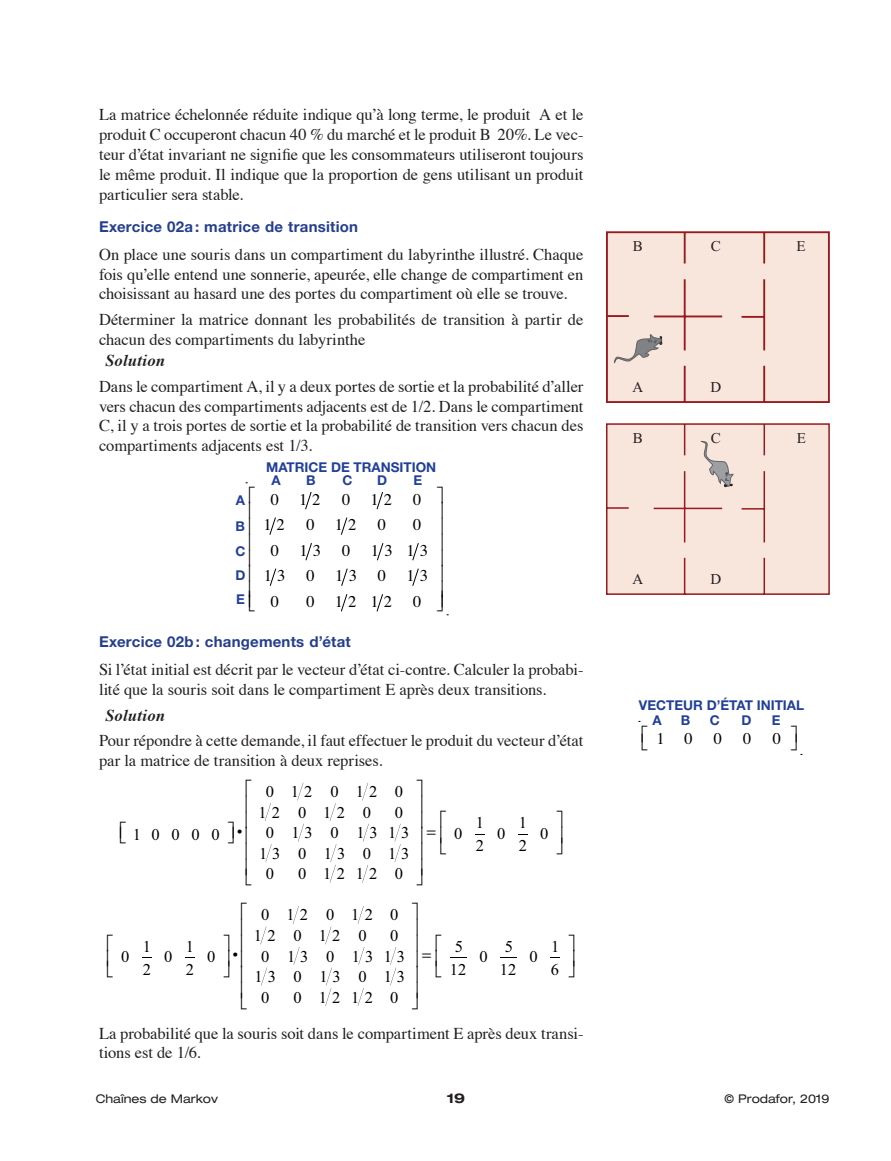
<style>
.page{position:relative;width:891px;height:1161px;background:#fff}
.page>*{position:absolute;margin:0;border:0;box-sizing:border-box;transform-origin:0 0}
._04_02-Texte_Normal{font:16.5px/19.8px "Times";letter-spacing:-.005em;color:#231f20}
.t1{font:16.5px/23.1px "Times New Roman";letter-spacing:.635em;color:#000}
.t2{font:16.5px "Times";letter-spacing:.305em;color:#000}
.t3{font:16.5px/20.5px "Times New Roman";letter-spacing:1.03em;color:#000}
._04_02-Texte_Normal-2{font:italic 700 16.5px "Times";letter-spacing:.01em;color:#231f20}
._01_04_Titre_4{font:700 15px "Helvetica Neue LT Std";letter-spacing:.015em;color:#253f8e}
.t4{font:15px "Times New Roman";color:#231f20}
.t5{font:700 13.5px/15px "Helvetica Neue LT Std";color:#223f99}
.t6{font:700 expanded 13.5px "Helvetica Neue LT Std";color:#231f20}
.t7{font:expanded 12px "Helvetica Neue LT Std";color:#231f20}
</style>
<div class="page">
<svg style="left:305px;top:492px;width:6px;height:17px"></svg>
<svg style="left:377px;top:492px;width:6px;height:17px"></svg>
<svg style="left:270px;top:518px;width:6px;height:17px"></svg>
<svg style="left:341px;top:518px;width:6px;height:17px"></svg>
<svg style="left:306px;top:543px;width:6px;height:17px"></svg>
<svg style="left:377px;top:543px;width:6px;height:17px"></svg>
<svg style="left:413px;top:543px;width:6px;height:17px"></svg>
<svg style="left:270px;top:569px;width:6px;height:17px"></svg>
<svg style="left:341px;top:569px;width:6px;height:17px"></svg>
<svg style="left:413px;top:569px;width:6px;height:17px"></svg>
<svg style="left:341px;top:594px;width:6px;height:17px"></svg>
<svg style="left:377px;top:594px;width:6px;height:17px"></svg>
<svg style="left:297px;top:783px;width:6px;height:18px"></svg>
<svg style="left:362px;top:783px;width:6px;height:18px"></svg>
<svg style="left:265px;top:803px;width:6px;height:18px"></svg>
<svg style="left:330px;top:803px;width:6px;height:18px"></svg>
<svg style="left:298px;top:824px;width:6px;height:18px"></svg>
<svg style="left:363px;top:824px;width:6px;height:18px"></svg>
<svg style="left:266px;top:844px;width:6px;height:18px"></svg>
<svg style="left:395px;top:824px;width:6px;height:38px"></svg>
<svg style="left:330px;top:845px;width:6px;height:38px"></svg>
<svg style="left:362px;top:865px;width:6px;height:18px"></svg>
<svg style="left:293px;top:906px;width:6px;height:18px"></svg>
<svg style="left:358px;top:906px;width:6px;height:18px"></svg>
<svg style="left:260px;top:927px;width:6px;height:17px"></svg>
<svg style="left:325px;top:927px;width:6px;height:17px"></svg>
<svg style="left:294px;top:947px;width:6px;height:17px"></svg>
<svg style="left:358px;top:947px;width:6px;height:18px"></svg>
<svg style="left:261px;top:968px;width:6px;height:17px"></svg>
<svg style="left:390px;top:947px;width:6px;height:38px"></svg>
<svg style="left:325px;top:968px;width:7px;height:38px"></svg>
<svg style="left:358px;top:988px;width:6px;height:18px"></svg>
<svg style="left:606px;top:231px;width:224px;height:172px;background:#f1d8d0"></svg>
<svg style="left:606px;top:423px;width:224px;height:172px;background:#f2dad2"></svg>
<p class="_04_02-Texte_Normal" style="left:99px;top:104px;width:486px;text-align:justify">La matrice échelonnée réduite indique qu’à long terme, le produit A et le produit C occuperont chacun 40 % du marché et le produit B 20%. Le vec&shy;teur d’état invariant ne signifie que les consommateurs utiliseront toujours le même produit. Il indique que la proportion de gens utilisant un produit particulier sera stable.</p>
<p class="_01_04_Titre_4" style="left:99px;top:217px;width:261px">Exercice 02a: matrice de transition</p>
<p class="_04_02-Texte_Normal" style="left:99px;top:243px;width:486px;text-align:justify">On place une souris dans un compartiment du labyrinthe illustré. Chaque fois qu’elle entend une sonnerie, apeurée, elle change de compartiment en choisissant au hasard une des portes du compartiment où elle se trouve.</p>
<p class="_04_02-Texte_Normal" style="left:99px;top:308px;width:486px">Déterminer la matrice donnant les probabilités de transition à partir de chacun des compartiments du labyrinthe</p>
<p class="_04_02-Texte_Normal-2" style="left:105px;top:345px;width:61px">Solution</p>
<p class="_04_02-Texte_Normal" style="left:99px;top:375px;width:486px;text-align:justify">Dans le compartiment A, il y a deux portes de sortie et la probabilité d’aller vers chacun des compartiments adjacents est de 1/2. Dans le compartiment C, il y a trois portes de sortie et la probabilité de transition vers chacun des compartiments adjacents est 1/3.</p>
<p class="t5" style="left:272px;top:473px;width:11px">A</p>
<p class="t5" style="left:266px;top:459px;width:172px">MATRICE DE TRANSITION</p>
<p class="t5" style="left:343px;top:473px;width:12px">C</p>
<p class="t5" style="left:377px;top:473px;width:12px">D</p>
<p class="t5" style="left:306px;top:473px;width:11px">B</p>
<p class="t5" style="left:414px;top:473px;width:10px">E</p>
<p class="t2" style="left:271px;top:484px;width:51px">0 12</p>
<p class="t2" style="left:342px;top:484px;width:51px">0 12</p>
<p class="t2" style="left:413px;top:484px;width:10px">0</p>
<p class="t2" style="left:264px;top:509px;width:23px">1 2</p>
<p class="t2" style="left:306px;top:509px;width:51px">0 12</p>
<p class="t2" style="left:378px;top:509px;width:10px">0</p>
<p class="t2" style="left:413px;top:509px;width:10px">0</p>
<p class="t2" style="left:271px;top:535px;width:52px">0 13</p>
<p class="t2" style="left:342px;top:535px;width:87px">0 13 13</p>
<p class="t2" style="left:264px;top:561px;width:23px">1 3</p>
<p class="t2" style="left:306px;top:561px;width:52px">0 13</p>
<p class="t2" style="left:378px;top:561px;width:52px">0 13</p>
<p class="t2" style="left:271px;top:586px;width:10px">0</p>
<p class="t2" style="left:306px;top:586px;width:87px">0 12 12</p>
<p class="t2" style="left:413px;top:586px;width:10px">0</p>
<p class="_01_04_Titre_4" style="left:99px;top:632px;width:253px">Exercice 02b: changements d’état</p>
<p class="_04_02-Texte_Normal" style="left:99px;top:658px;width:486px">Si l’état initial est décrit par le vecteur d’état ci-contre. Calculer la probabi&shy;lité que la souris soit dans le compartiment E après deux transitions.</p>
<p class="_04_02-Texte_Normal-2" style="left:105px;top:700px;width:61px">Solution</p>
<p class="_04_02-Texte_Normal" style="left:99px;top:730px;width:486px">Pour répondre à cette demande, il faut effectuer le produit du vecteur d’état par la matrice de transition à deux reprises.</p>
<p class="t5" style="left:236px;top:492px;width:11px">A</p>
<p class="t5" style="left:236px;top:519px;width:11px">B</p>
<p class="t5" style="left:235px;top:544px;width:12px">C</p>
<p class="t5" style="left:235px;top:567px;width:12px">D</p>
<p class="t5" style="left:236px;top:592px;width:10px">E</p>
<p class="t1" style="left:133px;top:823px;width:111px">10000 •</p>
<p class="t1" style="left:121px;top:945px;width:10px">0</p>
<p class="t1" style="left:143px;top:934px;width:10px">1<br>2</p>
<p class="t1" style="left:164px;top:945px;width:10px">0</p>
<p class="t1" style="left:186px;top:934px;width:10px">1<br>2</p>
<p class="t1" style="left:207px;top:944px;width:33px">0 •</p>
<p class="t3" style="left:258px;top:781px;width:146px;text-indent:7px">0120120<br>120120</p>
<p class="t1" style="left:395px;top:800px;width:10px">0</p>
<p class="t1" style="left:266px;top:821px;width:145px">0 13 0 1313</p>
<p class="t3" style="left:259px;top:843px;width:152px">13013013</p>
<p class="t1" style="left:266px;top:862px;width:10px">0</p>
<p class="t1" style="left:298px;top:862px;width:106px">0 1212 0</p>
<p class="t3" style="left:254px;top:904px;width:146px;text-indent:7px">0120120<br>120120</p>
<p class="t1" style="left:390px;top:924px;width:10px">0</p>
<p class="t1" style="left:261px;top:944px;width:145px">0 13 0 1313</p>
<p class="t3" style="left:255px;top:966px;width:152px">13013013</p>
<p class="t1" style="left:261px;top:985px;width:10px">0</p>
<p class="t1" style="left:294px;top:985px;width:106px">0 1212 0</p>
<p class="t1" style="left:454px;top:822px;width:10px">0</p>
<p class="t1" style="left:476px;top:811px;width:10px">1<br>2</p>
<p class="t1" style="left:497px;top:822px;width:10px">0</p>
<p class="t1" style="left:519px;top:811px;width:10px">1<br>2</p>
<p class="t1" style="left:540px;top:822px;width:10px">0</p>
<p class="t1" style="left:450px;top:934px;width:18px">5<br>12</p>
<p class="t1" style="left:480px;top:945px;width:10px">0</p>
<p class="t1" style="left:500px;top:934px;width:18px">5<br>12</p>
<p class="t1" style="left:530px;top:945px;width:10px">0</p>
<p class="t1" style="left:551px;top:934px;width:10px">1<br>6</p>
<p class="_04_02-Texte_Normal" style="left:99px;top:1022px;width:486px">La probabilité que la souris soit dans le compartiment E après deux transi&shy;tions est de 1/6.</p>
<p class="t4" style="left:633px;top:236px;width:11px">B</p>
<p class="t4" style="left:711px;top:236px;width:11px">C</p>
<p class="t4" style="left:633px;top:377px;width:12px">A</p>
<p class="t4" style="left:710px;top:377px;width:12px">D</p>
<p class="t4" style="left:633px;top:429px;width:12px">B</p>
<p class="t4" style="left:711px;top:429px;width:12px">C</p>
<p class="t4" style="left:632px;top:570px;width:12px">A</p>
<p class="t4" style="left:710px;top:570px;width:12px">D</p>
<p class="t4" style="left:797px;top:236px;width:11px">E</p>
<p class="t4" style="left:797px;top:429px;width:11px">E</p>
<p class="t5" style="left:681px;top:697px;width:125px;text-indent:-42px">VECTEUR D’ÉTAT INITIAL<br>B</p>
<p class="t5" style="left:710px;top:712px;width:12px">C</p>
<p class="t5" style="left:741px;top:712px;width:12px">D</p>
<p class="t5" style="left:772px;top:712px;width:10px">E</p>
<p class="t5" style="left:652px;top:712px;width:11px">A</p>
<p class="t2" style="left:656px;top:723px;width:38px">1 0</p>
<p class="t2" style="left:714px;top:723px;width:10px">0</p>
<p class="t2" style="left:743px;top:723px;width:10px">0</p>
<p class="t2" style="left:773px;top:723px;width:10px">0</p>
<p class="t7" style="left:96px;top:1091px;width:124px">Chaînes de Markov</p>
<p class="t6" style="left:447px;top:1090px;width:20px">19</p>
<p class="t7" style="left:725px;top:1091px;width:106px">© Prodafor, 2019</p>
</div>
